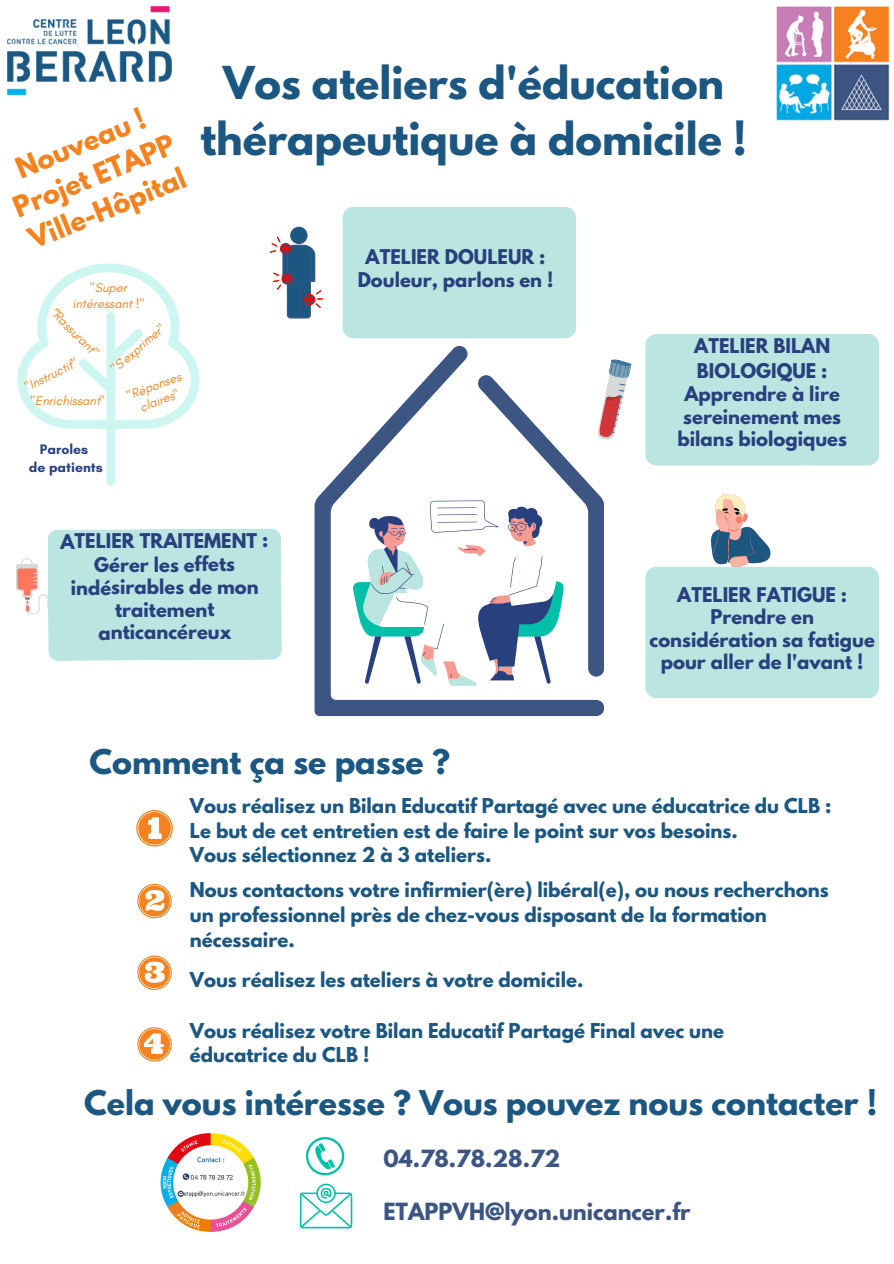
<style>
.page{position:relative;width:894px;height:1264px;background:#fff}
.page>*{position:absolute;margin:0;border:0;box-sizing:border-box;transform-origin:0 0}
.t1{font:700 40.2px/56.2px "League Spartan";color:#1b5781;text-align:center}
.t2{font:700 30.15px "League Spartan";color:#1b5781}
.t3{font:700 25.65px/35px "League Spartan";color:#f5821f;text-align:center}
.t4{font:700 21px "League Spartan";color:#3c5582}
.t5{font:700 18.15px/24.8px "League Spartan";color:#1b5781}
.t6{font:700 18px/22.5px "League Spartan";color:#28407e;text-align:center}
.t7{font:700 13.95px/17.4px "Glacial Indifference";color:#28407e;text-align:center}
.t8{font:italic 12.75px/15.8px "Glacial Indifference";color:#f5821f;text-align:center}
.s1{font-weight:700;font-style:normal}
</style>
<div class="page">
<img style="left:8px;top:7px;width:163px;height:87px">
<img style="left:776px;top:7px;width:113px;height:113px">
<svg style="left:314px;top:346px;width:289px;height:370px"></svg>
<svg style="left:711px;top:493px;width:60px;height:73px"></svg>
<div style="left:342px;top:207px;width:234px;height:131px;background:#bbe5e1;border-radius:11px"></div>
<div style="left:645px;top:334px;width:233px;height:131px;background:#bbe5e1;border-radius:11px"></div>
<svg style="left:270px;top:227px;width:53px;height:91px"></svg>
<svg style="left:352px;top:357px;width:280px;height:329px"></svg>
<svg style="left:136px;top:810px;width:36px;height:36px"></svg>
<svg style="left:137px;top:883px;width:35px;height:35px"></svg>
<svg style="left:137px;top:955px;width:35px;height:34px"></svg>
<svg style="left:137px;top:1027px;width:35px;height:34px"></svg>
<svg style="left:306px;top:1137px;width:38px;height:38px"></svg>
<svg style="left:300px;top:1183px;width:52px;height:45px"></svg>
<div style="left:645px;top:566px;width:233px;height:132px;background:#bbe5e1;border-radius:11px"></div>
<svg style="left:17px;top:263px;width:182px;height:223px"></svg>
<svg style="left:16px;top:528px;width:266px;height:133px;background:#c4e6e2"></svg>
<img style="left:160px;top:1133px;width:101px;height:99px">
<p class="t3" style="left:-4px;top:162px;width:173px;rotate:-22deg">Nouveau !<br>Projet ETAPP<br>Ville-Hôpital</p>
<p class="t8" style="left:72px;top:280px;width:73px">"Super intéressant !"</p>
<p class="t8" style="left:58px;top:304px;width:64px;rotate:45deg"><span class="s1">"</span>Rassurant"</p>
<p class="t8" style="left:22px;top:380px;width:58px;rotate:-26deg">"Instructif"</p>
<p class="t8" style="left:107px;top:364px;width:68px;rotate:-41deg">"S'exprimer"</p>
<h5 class="t8" style="left:125px;top:388px;width:58px;rotate:-20deg">"Réponses claires"</h5>
<h5 class="t8" style="left:31px;top:392px;width:76px">"Enrichissant"</h5>
<p class="t7" style="left:29px;top:441px;width:75px">Paroles<br>de patients</p>
<p class="t1" style="left:200px;top:59px;width:548px">Vos ateliers d'éducation thérapeutique à domicile !</p>
<h1 class="t6" style="left:357px;top:248px;width:197px">ATELIER DOULEUR :<br>Douleur, parlons en !</h1>
<h3 class="t6" style="left:677px;top:336px;width:171px;line-height:23.4px">ATELIER BILAN<br>BIOLOGIQUE :<br>Apprendre à lire sereinement mes bilans biologiques</h3>
<h2 class="t6" style="left:60px;top:531px;width:210px">ATELIER TRAITEMENT :<br>Gérer les effets indésirables de mon traitement anticancéreux</h2>
<p class="t6" style="left:649px;top:585px;width:227px">ATELIER FATIGUE :<br>Prendre en considération sa fatigue pour aller de l'avant !</p>
<p class="t2" style="left:89px;top:746px;width:362px">Comment ça se passe ?</p>
<p class="t5" style="left:190px;top:795px;width:643px">Vous réalisez un Bilan Educatif Partagé avec une éducatrice du CLB :<br>Le but de cet entretien est de faire le point sur vos besoins.<br>Vous sélectionnez 2 à 3 ateliers.</p>
<p class="t5" style="left:190px;top:879px;width:640px">Nous contactons votre infirmier(ère) libéral(e), ou nous recherchons un professionnel près de chez-vous disposant de la formation nécessaire.</p>
<h5 class="t5" style="left:190px;top:969px;width:395px">Vous réalisez les ateliers à votre domicile.</h5>
<p class="t5" style="left:190px;top:1020px;width:535px">Vous réalisez votre Bilan Educatif Partagé Final avec une éducatrice du CLB !</p>
<h5 class="t2" style="left:84px;top:1087px;width:794px">Cela vous intéresse ? Vous pouvez nous contacter !</h5>
<p class="t4" style="left:383px;top:1148px;width:178px">04.78.78.28.72</p>
<p class="t4" style="left:383px;top:1200px;width:309px">ETAPPVH@lyon.unicancer.fr</p>
</div>
